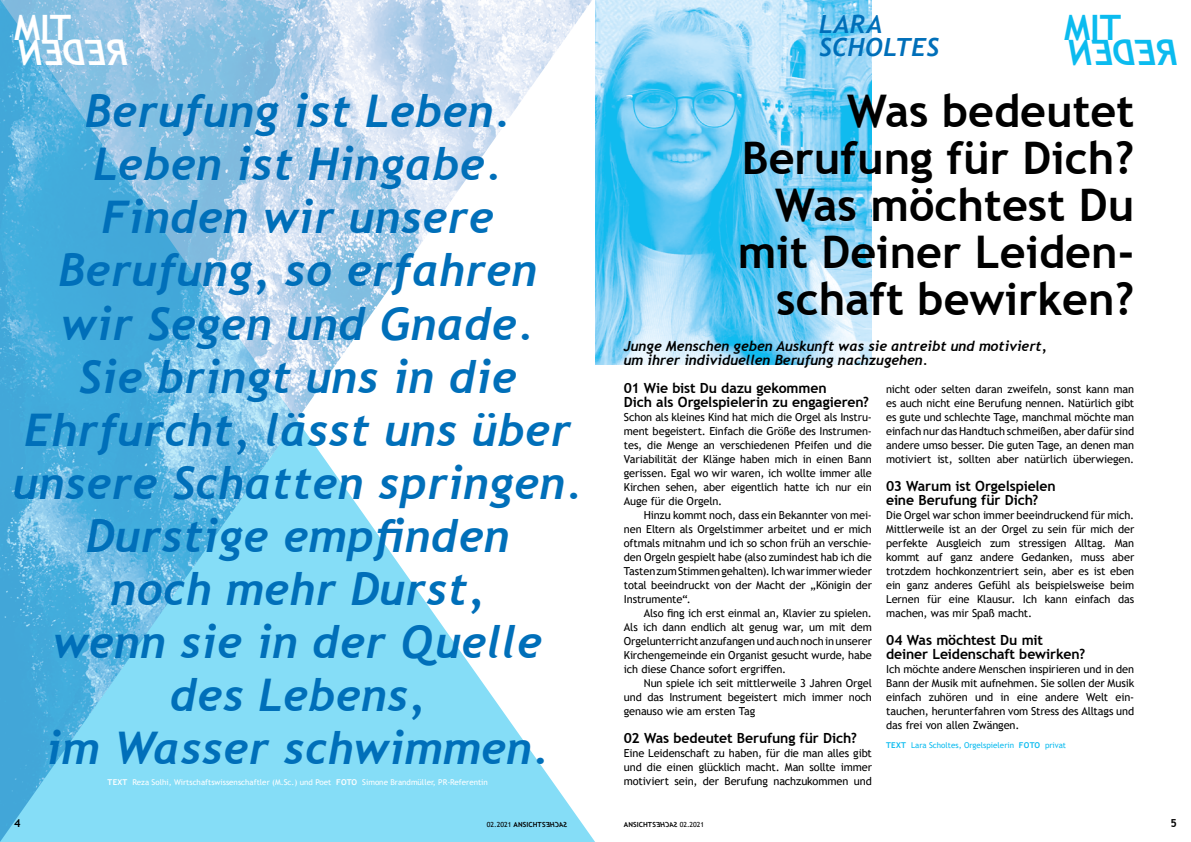
<style>
.page{position:relative;width:1191px;height:842px;background:#fff}
.page>*{position:absolute;margin:0;border:0;box-sizing:border-box;transform-origin:0 0}
.t1{font:italic 700 45px/53px "Trebuchet";letter-spacing:.015em;color:#006fb9;text-align:center}
.t2{font:700 45px/47px "Trebuchet MS";color:#000;text-align:right}
.t3{font:700 35px "Trebuchet MS";color:#0bbbef}
.t4{font:700 35px "Trebuchet MS";color:#fff}
.t5{font:italic 700 25px/23px "Trebuchet";letter-spacing:.02em;color:#006fb9}
.t6{font:700 14px/14px "Trebuchet MS";letter-spacing:-.01em;color:#000}
.t7{font:italic 700 14px/14px "Trebuchet";color:#000}
.t8{font:11px/14px "Trebuchet MS";letter-spacing:-.01em;color:#000;text-align:justify}
.t9{font:700 11px "Trebuchet MS";color:#000}
.t10{font:8px "Trebuchet MS";color:#fff}
.t11{font:8px "Trebuchet MS";color:#0bbbef}
.t12{font:700 7px "Trebuchet MS";letter-spacing:.01em;color:#000}
.t13{font:7px "Trebuchet MS";color:#000}
.s1{font-weight:700}
.s2{font-weight:400}
</style>
<div class="page">
<img style="left:0;top:0;width:593px;height:842px">
<img style="left:595px;top:0;width:277px;height:365px">
<svg style="left:546px;top:822px;width:21px;height:5px"></svg>
<svg style="left:19px;top:40px;width:108px;height:25px;background:#82bfe2"></svg>
<h2 class="t4" style="left:14px;top:6px;width:59px">MIT</h2>
<p class="t1" style="left:13px;top:85px;width:570px">Berufung ist Leben.<br>Leben ist Hingabe.<br>Finden wir unsere<br>Berufung, so erfahren<br>wir Segen und Gnade.<br>Sie bringt uns in die<br>Ehrfurcht, lässt uns über unsere Schatten springen.<br>Durstige empfinden<br>noch mehr Durst,<br>wenn sie in der Quelle des Lebens,<br>im Wasser schwimmen.</p>
<p class="t10" style="left:108px;top:777px;width:382px"><span class="s1">TEXT</span> Reza Solhi, Wirtschaftswissenschaftler (M.Sc.) und Poet <span class="s1">FOTO</span> Simone Brandmüller, PR-Referentin</p>
<h3 class="t5" style="left:819px;top:12px;width:121px">LARA<br>SCHOLTES</h3>
<h2 class="t3" style="left:1064px;top:6px;width:59px">MIT</h2>
<h1 class="t2" style="left:738px;top:88px;width:398px">Was bedeutet<br>Berufung für Dich?<br>Was möchtest Du mit Deiner Leiden&shy;schaft bewirken?</h1>
<p class="t7" style="left:624px;top:339px;width:424px">Junge Menschen geben Auskunft was sie antreibt und motiviert, um ihrer individuellen Berufung nachzugehen.</p>
<p class="t6" style="left:624px;top:381px;width:247px">01 Wie bist Du dazu gekommen<br>Dich als Orgelspielerin zu engagieren?</p>
<p class="t8" style="left:624px;top:410px;width:250px">Schon als kleines Kind hat mich die Orgel als Instru&shy;ment begeistert. Einfach die Größe des Instrumen&shy;tes, die Menge an verschiedenen Pfeifen und die Variabilität der Klänge haben mich in einen Bann gerissen. Egal wo wir waren, ich wollte immer alle Kirchen sehen, aber eigentlich hatte ich nur ein Auge für die Orgeln.</p>
<p class="t8" style="left:624px;top:508px;width:250px;text-indent:20px">Hinzu kommt noch, dass ein Bekannter von mei&shy;nen Eltern als Orgelstimmer arbeitet und er mich oftmals mitnahm und ich so schon früh an verschie&shy;den Orgeln gespielt habe (also zumindest hab ich die Tasten zum Stimmen gehalten). Ich war immer wieder total beeindruckt von der Macht der „Königin der Instrumente“.</p>
<p class="t8" style="left:624px;top:606px;width:250px;text-indent:20px">Also fing ich erst einmal an, Klavier zu spielen.<br>Als ich dann endlich alt genug war, um mit dem Orgelunterricht anzufangen und auch noch in unserer Kirchengemeinde ein Organist gesucht wurde, habe ich diese Chance sofort ergriffen.</p>
<p class="t8" style="left:624px;top:676px;width:250px;text-indent:20px">Nun spiele ich seit mittlerweile 3 Jahren Orgel und das Instrument begeistert mich immer noch genauso wie am ersten Tag</p>
<p class="t6" style="left:624px;top:731px;width:234px">02 Was bedeutet Berufung für Dich?</p>
<p class="t8" style="left:624px;top:746px;width:250px">Eine Leidenschaft zu haben, für die man alles gibt und die einen glücklich macht. Man sollte immer motiviert sein, der Berufung nachzukommen und</p>
<p class="t8" style="left:886px;top:382px;width:250px">nicht oder selten daran zweifeln, sonst kann man es auch nicht eine Berufung nennen. Natürlich gibt es gute und schlechte Tage, manchmal möchte man einfach nur das Handtuch schmeißen, aber dafür sind andere umso besser. Die guten Tage, an denen man motiviert ist, sollten aber natürlich überwiegen.</p>
<p class="t6" style="left:886px;top:479px;width:171px">03 Warum ist Orgelspielen eine Berufung für Dich?</p>
<p class="t8" style="left:886px;top:508px;width:250px">Die Orgel war schon immer beeindruckend für mich.<br>Mittlerweile ist an der Orgel zu sein für mich der perfekte Ausgleich zum stressigen Alltag. Man kommt auf ganz andere Gedanken, muss aber trotzdem hochkonzentriert sein, aber es ist eben ein ganz anderes Gefühl als beispielsweise beim Lernen für eine Klausur. Ich kann einfach das machen, was mir Spaß macht.</p>
<p class="t6" style="left:886px;top:633px;width:200px">04 Was möchtest Du mit deiner Leidenschaft bewirken?</p>
<p class="t8" style="left:886px;top:662px;width:250px">Ich möchte andere Menschen inspirieren und in den Bann der Musik mit aufnehmen. Sie sollen der Musik einfach zuhören und in eine andere Welt ein&shy;tauchen, herunterfahren vom Stress des Alltags und das frei von allen Zwängen.</p>
<p class="t11" style="left:886px;top:740px;width:181px"><span class="s1">TEXT</span> Lara Scholtes, Orgelspielerin <span class="s1">FOTO</span> privat</p>
<p class="t9" style="left:14px;top:816px;width:8px">4</p>
<p class="t12" style="left:487px;top:820px;width:60px"><span class="s2">02.2021</span> ANSICHTS</p>
<p class="t12" style="left:624px;top:820px;width:34px">ANSICHTS</p>
<p class="t13" style="left:679px;top:820px;width:26px">02.2021</p>
<p class="t9" style="left:1170px;top:816px;width:8px">5</p>
</div>
